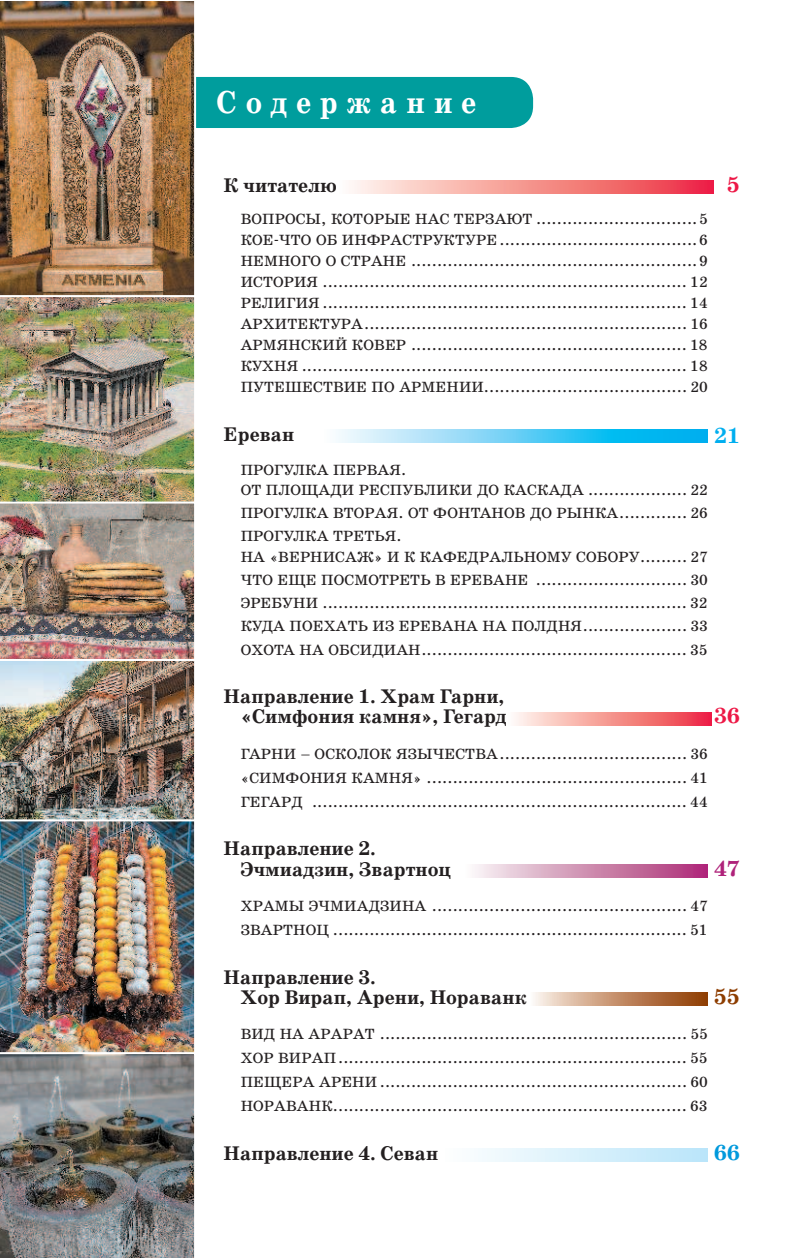
<style>
.page{position:relative;width:811px;height:1259px;background:#fff}
.page>*{position:absolute;margin:0;border:0;box-sizing:border-box;transform-origin:0 0}
.t1{font:700 32px "School";letter-spacing:.3em;color:#fff;scale:.95 1}
.t2{font:700 22px "School";color:#ed1846}
.t3{font:700 22px "School";color:#00aeef}
.t4{font:700 22px "School";color:#af227a}
.t5{font:700 22px "School";color:#8d3d00}
.t6{font:700 22px "School";color:#0099dc}
.t7{font:700 20px/20.2px "School";color:#231f20}
.t8{font:15px/21px "School";letter-spacing:.01em;color:#231f20;text-align:justify}
</style>
<div class="page">
<img style="left:0;top:297px;width:195px;height:204px">
<img style="left:0;top:821px;width:195px;height:231px">
<svg style="left:352px;top:181px;width:361px;height:13px;background:#f59191"></svg>
<svg style="left:336px;top:430px;width:372px;height:13px;background:#64d0f5"></svg>
<svg style="left:515px;top:712px;width:196px;height:13px;background:#f59191"></svg>
<svg style="left:475px;top:864px;width:233px;height:13px;background:#cf8cb1"></svg>
<svg style="left:534px;top:992px;width:174px;height:13px;background:#c28f6c"></svg>
<svg style="left:478px;top:1148px;width:230px;height:13px;background:#d6effb"></svg>
<img style="left:0;top:1052px;width:195px;height:206px">
<div style="left:128px;top:77px;width:405px;height:51px;background:#009d9d;border-radius:22px"></div>
<img style="left:0;top:1px;width:196px;height:295px">
<img style="left:0;top:501px;width:195px;height:319px">
<h1 class="t1" style="left:217px;top:91px;width:275px">Cодержание</h1>
<h3 class="t7" style="left:224px;top:176px;width:115px">К читателю</h3>
<h2 class="t2" style="left:727px;top:176px;width:14px">5</h2>
<p class="t8" style="left:241px;top:209px;width:468px">ВОПРОСЫ, КОТОРЫЕ НАС ТЕРЗАЮТ ...............................5<br>КОЕ-ЧТО ОБ ИНФРАСТРУКТУРЕ ......................................6<br>НЕМНОГО О СТРАНЕ .......................................................9<br>ИСТОРИЯ ...................................................................... 12<br>РЕЛИГИЯ ...................................................................... 14<br>АРХИТЕКТУРА .............................................................. 16<br>АРМЯНСКИЙ КОВЕР ..................................................... 18<br>КУХНЯ .......................................................................... 18<br>ПУТЕШЕСТВИЕ ПО АРМЕНИИ....................................... 20</p>
<h3 class="t7" style="left:224px;top:426px;width:72px">Ереван</h3>
<h2 class="t3" style="left:714px;top:427px;width:27px">21</h2>
<p class="t8" style="left:241px;top:460px;width:468px;line-height:20.2px">ПРОГУЛКА ПЕРВАЯ.<br>ОТ ПЛОЩАДИ РЕСПУБЛИКИ ДО КАСКАДА ................... 22</p>
<p class="t8" style="left:241px;top:502px;width:468px;line-height:23px">ПРОГУЛКА ВТОРАЯ. ОТ ФОНТАНОВ ДО РЫНКА ............. 26<br>ПРОГУЛКА ТРЕТЬЯ.</p>
<p class="t8" style="left:241px;top:545px;width:468px;line-height:23.2px">НА «ВЕРНИСАЖ» И К КАФЕДРАЛЬНОМУ СОБОРУ ......... 27<br>ЧТО ЕЩЕ ПОСМОТРЕТЬ В ЕРЕВАНЕ ............................. 30<br>ЭРЕБУНИ ...................................................................... 32<br>КУДА ПОЕХАТЬ ИЗ ЕРЕВАНА НА ПОЛДНЯ .................... 33<br>ОХОТА НА ОБСИДИАН ................................................... 35</p>
<h3 class="t7" style="left:224px;top:688px;width:285px;text-align:right">Направление 1. Храм Гарни, «Симфония камня», Гегард</h3>
<h2 class="t2" style="left:714px;top:708px;width:27px">36</h2>
<p class="t8" style="left:241px;top:742px;width:469px;line-height:24px">ГАРНИ – ОСКОЛОК ЯЗЫЧЕСТВА .................................... 36 «СИМФОНИЯ КАМНЯ» .................................................. 41<br>ГЕГАРД ........................................................................ 44</p>
<h3 class="t7" style="left:241px;top:840px;width:212px;text-indent:-17px">Направление 2.<br>Эчмиадзин, Звартноц</h3>
<h2 class="t4" style="left:714px;top:860px;width:27px">47</h2>
<p class="t8" style="left:241px;top:894px;width:468px;line-height:24px">ХРАМЫ ЭЧМИАДЗИНА ................................................. 47<br>ЗВАРТНОЦ .................................................................... 51</p>
<h3 class="t7" style="left:241px;top:968px;width:287px;text-indent:-17px">Направление 3.<br>Хор Вирап, Арени, Нораванк</h3>
<h2 class="t5" style="left:714px;top:988px;width:27px">55</h2>
<p class="t8" style="left:241px;top:1022px;width:468px;line-height:24px">ВИД НА АРАРАТ ........................................................... 55<br>ХОР ВИРАП ................................................................... 55<br>ПЕЩЕРА АРЕНИ ........................................................... 60<br>НОРАВАНК .................................................................... 63</p>
<h3 class="t7" style="left:224px;top:1144px;width:216px">Направление 4. Севан</h3>
<h2 class="t6" style="left:714px;top:1144px;width:27px">66</h2>
</div>
